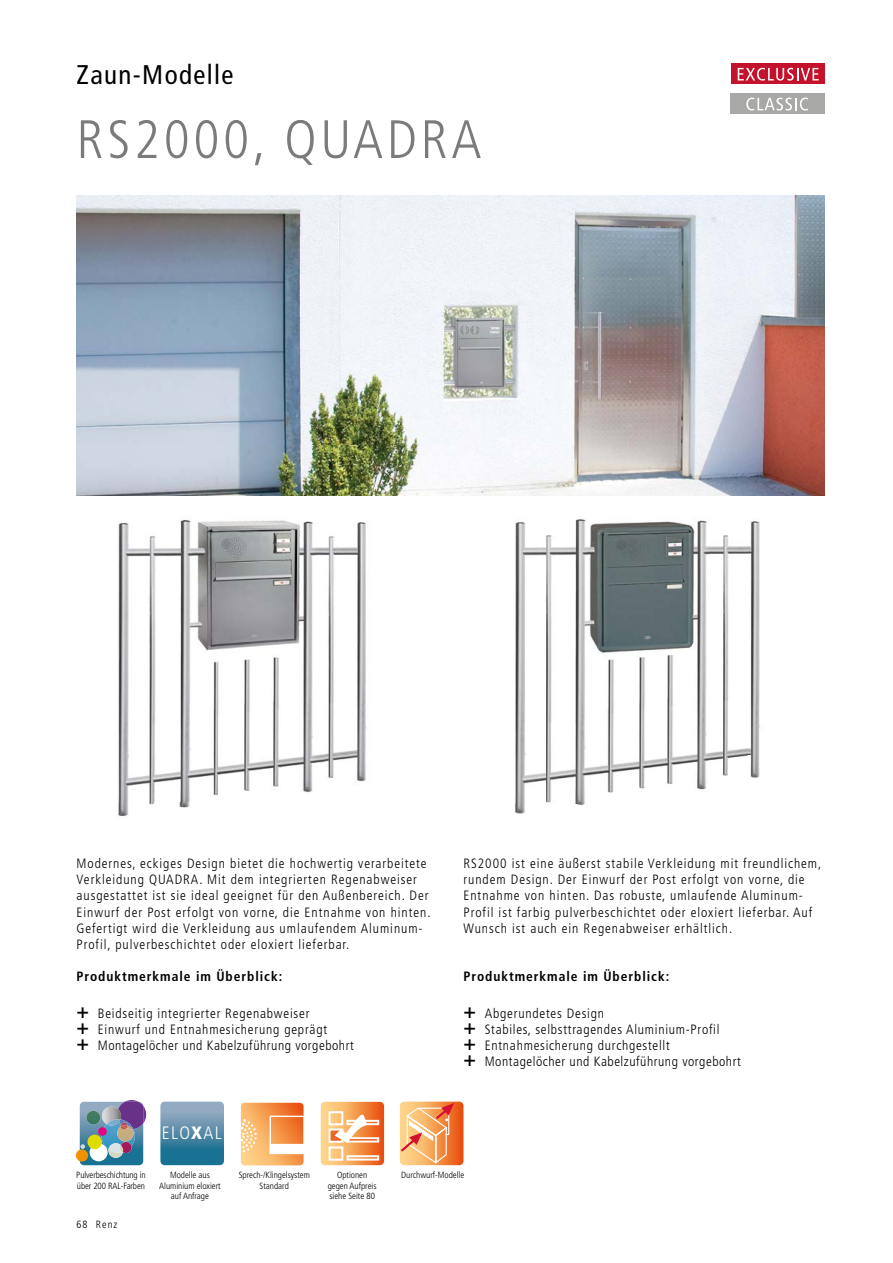
<style>
.page{position:relative;width:893px;height:1263px;background:#fff}
.page>*{position:absolute;margin:0;border:0;box-sizing:border-box;transform-origin:0 0}
.t1{font:300 condensed 54px "Frutiger LT";letter-spacing:.07em;color:#7c7b7b}
.t2{font:condensed 27px "Frutiger LT";letter-spacing:.05em;color:#000}
.t3{font:300 condensed 18px "Frutiger LT";color:#fff}
.t4{font:300 condensed 13.5px/16.2px "Frutiger LT";letter-spacing:.07em;color:#000}
.t5{font:700 condensed 13.5px "Frutiger LT";letter-spacing:.07em;color:#000}
.t6{font:300 condensed 10.5px "Frutiger LT";letter-spacing:.1em;color:#000}
.t7{font:300 condensed 9px/10.8px "Frutiger LT";color:#000;text-align:center}
.s1{font-weight:700;font-size:21px}
.s2{font-weight:900}
</style>
<div class="page">
<img style="left:77px;top:196px;width:748px;height:300px">
<img style="left:118px;top:520px;width:249px;height:296px">
<img style="left:515px;top:519px;width:245px;height:295px">
<div style="left:731px;top:64px;width:94px;height:20px;background:#c5122c"></div>
<svg style="left:738px;top:68px;width:81px;height:13px"></svg>
<div style="left:731px;top:94px;width:94px;height:20px;background:#a8a8a7"></div>
<svg style="left:746px;top:98px;width:62px;height:12px"></svg>
<svg style="left:241px;top:1103px;width:63px;height:62px;background:#f5a45c"></svg>
<div style="left:270px;top:1115px;width:35px;height:39px;border:1px solid #fff"></div>
<div style="left:270px;top:1144px;width:34px;height:9px;background:#fff"></div>
<svg style="left:80px;top:1100px;width:66px;height:65px;background:#8193a5"></svg>
<div style="left:76px;top:1149px;width:12px;height:12px;background:#f39200;border-radius:50%"></div>
<svg style="left:160px;top:1101px;width:64px;height:64px;background:#578daa"></svg>
<svg style="left:400px;top:1101px;width:63px;height:64px;background:#f4a166"></svg>
<svg style="left:321px;top:1102px;width:63px;height:63px"></svg>
<h2 class="t2" style="left:77px;top:59px;width:158px">Zaun-Modelle</h2>
<h1 class="t1" style="left:77px;top:109px;width:406px">RS2000, QUADRA</h1>
<p class="t4" style="left:77px;top:855px;width:356px">Modernes, eckiges Design bietet die hochwertig verarbeitete Verkleidung QUADRA. Mit dem integrierten Regenabweiser ausgestattet ist sie ideal geeignet für den Außenbereich. Der Einwurf der Post erfolgt von vorne, die Entnahme von hinten.<br>Gefertigt wird die Verkleidung aus umlaufendem Aluminum-Profil, pulverbeschichtet oder eloxiert lieferbar.</p>
<p class="t5" style="left:77px;top:969px;width:207px">Produktmerkmale im Überblick:</p>
<p class="t4" style="left:77px;top:1005px;width:279px"><span class="s1">+</span> Beidseitig integrierter Regenabweiser<br><span class="s1">+</span> Einwurf und Entnahmesicherung geprägt<br><span class="s1">+</span> Montagelöcher und Kabelzuführung vorgebohrt</p>
<h3 class="t3" style="left:162px;top:1123px;width:61px">ELO<span class="s2">X</span>AL</h3>
<p class="t4" style="left:463px;top:855px;width:359px">RS2000 ist eine äußerst stabile Verkleidung mit freundlichem, rundem Design. Der Einwurf der Post erfolgt von vorne, die Entnahme von hinten. Das robuste, umlaufende Aluminum-Profil ist farbig pulverbeschichtet oder eloxiert lieferbar. Auf Wunsch ist auch ein Regenabweiser erhältlich.</p>
<p class="t5" style="left:463px;top:969px;width:207px">Produktmerkmale im Überblick:</p>
<p class="t4" style="left:463px;top:1005px;width:279px"><span class="s1">+</span> Abgerundetes Design<br><span class="s1">+</span> Stabiles, selbsttragendes Aluminium-Profil<br><span class="s1">+</span> Entnahmesicherung durchgestellt<br><span class="s1">+</span> Montagelöcher und Kabelzuführung vorgebohrt</p>
<p class="t7" style="left:76px;top:1169px;width:71px;text-align:left">Pulverbeschichtung in über 200 RAL-Farben</p>
<p class="t7" style="left:159px;top:1169px;width:63px">Modelle aus<br>Aluminium eloxiert auf Anfrage</p>
<p class="t6" style="left:77px;top:1219px;width:42px">68 Renz</p>
<p class="t7" style="left:239px;top:1169px;width:73px">Sprech-/Klingelsystem<br>Standard</p>
<p class="t7" style="left:337px;top:1169px;width:32px">Optionen</p>
<p class="t7" style="left:401px;top:1169px;width:65px">Durchwurf-Modelle</p>
<p class="t7" style="left:328px;top:1180px;width:50px;text-align:left">gegen Aufpreis siehe Seite 80</p>
</div>
